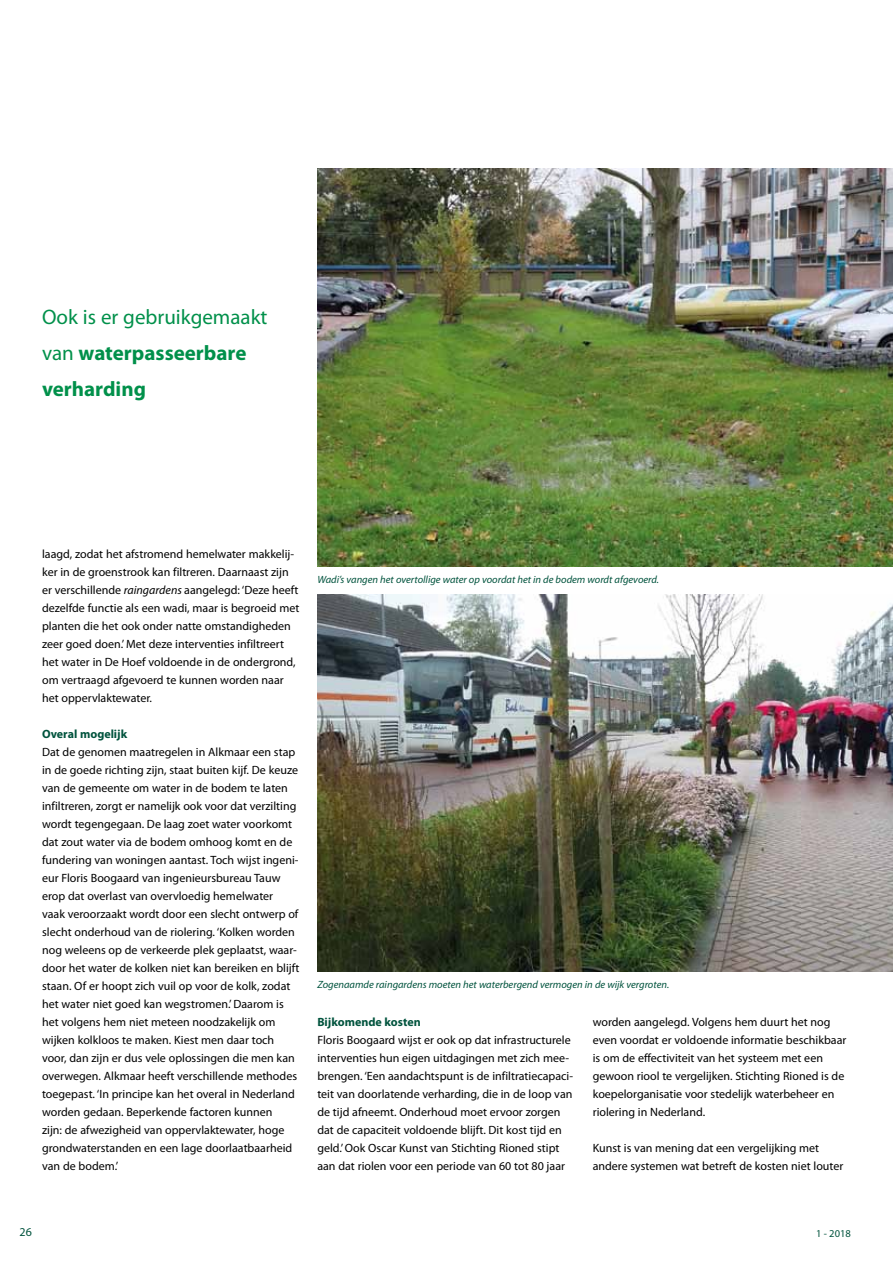
<style>
.page{position:relative;width:893px;height:1263px;background:#fff}
.page>*{position:absolute;margin:0;border:0;box-sizing:border-box;transform-origin:0 0}
.t1{font:700 21px/36px "Myriad Pro";color:#00904a}
.t2{font:12px/18px "Myriad Pro";color:#000}
.t3{font:700 12px "Myriad Pro";color:#00533d}
.t4{font:12px "Myriad Pro";color:#00533d}
.t5{font:italic 10.5px "Myriad Pro";color:#00533d}
.t6{font:10.5px "Myriad Pro";color:#00533d}
.s1{font-weight:400}
.s2{font-style:italic}
</style>
<div class="page">
<img style="left:317px;top:169px;width:576px;height:398px">
<img style="left:317px;top:594px;width:576px;height:378px">
<h1 class="t1" style="left:42px;top:298px;width:227px"><span class="s1">Ook is er gebruikgemaakt van</span> waterpasseerbare verharding</h1>
<p class="t2" style="left:42px;top:545px;width:259px">laagd, zodat het afstromend hemelwater makkelij&shy;ker in de groenstrook kan filtreren. Daarnaast zijn er verschillende <span class="s2">raingardens</span> aangelegd: ‘Deze heeft dezelfde functie als een wadi, maar is begroeid met planten die het ook onder natte omstandigheden zeer goed doen.’ Met deze interventies infiltreert het water in De Hoef voldoende in de ondergrond, om vertraagd afgevoerd te kunnen worden naar het oppervlaktewater.</p>
<p class="t3" style="left:42px;top:726px;width:87px">Overal mogelijk</p>
<p class="t2" style="left:42px;top:743px;width:259px">Dat de genomen maatregelen in Alkmaar een stap in de goede richting zijn, staat buiten kijf. De keuze van de gemeente om water in de bodem te laten infiltreren, zorgt er namelijk ook voor dat verzilting wordt tegengegaan. De laag zoet water voorkomt dat zout water via de bodem omhoog komt en de fundering van woningen aantast. Toch wijst ingeni&shy;eur Floris Boogaard van ingenieursbureau Tauw erop dat overlast van overvloedig hemelwater<br>vaak veroorzaakt wordt door een slecht ontwerp of slecht onderhoud van de riolering. ‘Kolken worden nog weleens op de verkeerde plek geplaatst, waar&shy;door het water de kolken niet kan bereiken en blijft staan. Of er hoopt zich vuil op voor de kolk, zodat het water niet goed kan wegstromen.’ Daarom is het volgens hem niet meteen noodzakelijk om wijken kolkloos te maken. Kiest men daar toch voor, dan zijn er dus vele oplossingen die men kan overwegen. Alkmaar heeft verschillende methodes toegepast. ‘In principe kan het overal in Nederland worden gedaan. Beperkende factoren kunnen<br>zijn: de afwezigheid van oppervlaktewater, hoge grondwaterstanden en een lage doorlaatbaarheid van de bodem.’</p>
<p class="t5" style="left:317px;top:572px;width:343px">Wadi’s vangen het overtollige water op voordat het in de bodem wordt afgevoerd.</p>
<p class="t5" style="left:317px;top:978px;width:353px">Zogenaamde raingardens moeten het waterbergend vermogen in de wijk vergroten.</p>
<p class="t3" style="left:317px;top:1014px;width:105px">Bijkomende kosten</p>
<p class="t2" style="left:317px;top:1031px;width:257px">Floris Boogaard wijst er ook op dat infrastructurele interventies hun eigen uitdagingen met zich mee&shy;brengen. ‘Een aandachtspunt is de infiltratiecapaci&shy;teit van doorlatende verharding, die in de loop van de tijd afneemt. Onderhoud moet ervoor zorgen dat de capaciteit voldoende blijft. Dit kost tijd en geld.’ Ook Oscar Kunst van Stichting Rioned stipt aan dat riolen voor een periode van 60 tot 80 jaar</p>
<p class="t2" style="left:593px;top:1013px;width:255px">worden aangelegd. Volgens hem duurt het nog even voordat er voldoende informatie beschikbaar is om de effectiviteit van het systeem met een gewoon riool te vergelijken. Stichting Rioned is de koepelorganisatie voor stedelijk waterbeheer en riolering in Nederland.</p>
<p class="t2" style="left:593px;top:1139px;width:252px">Kunst is van mening dat een vergelijking met andere systemen wat betreft de kosten niet louter</p>
<p class="t4" style="left:20px;top:1224px;width:14px">26</p>
<p class="t6" style="left:816px;top:1227px;width:36px">1 - 2018</p>
</div>
